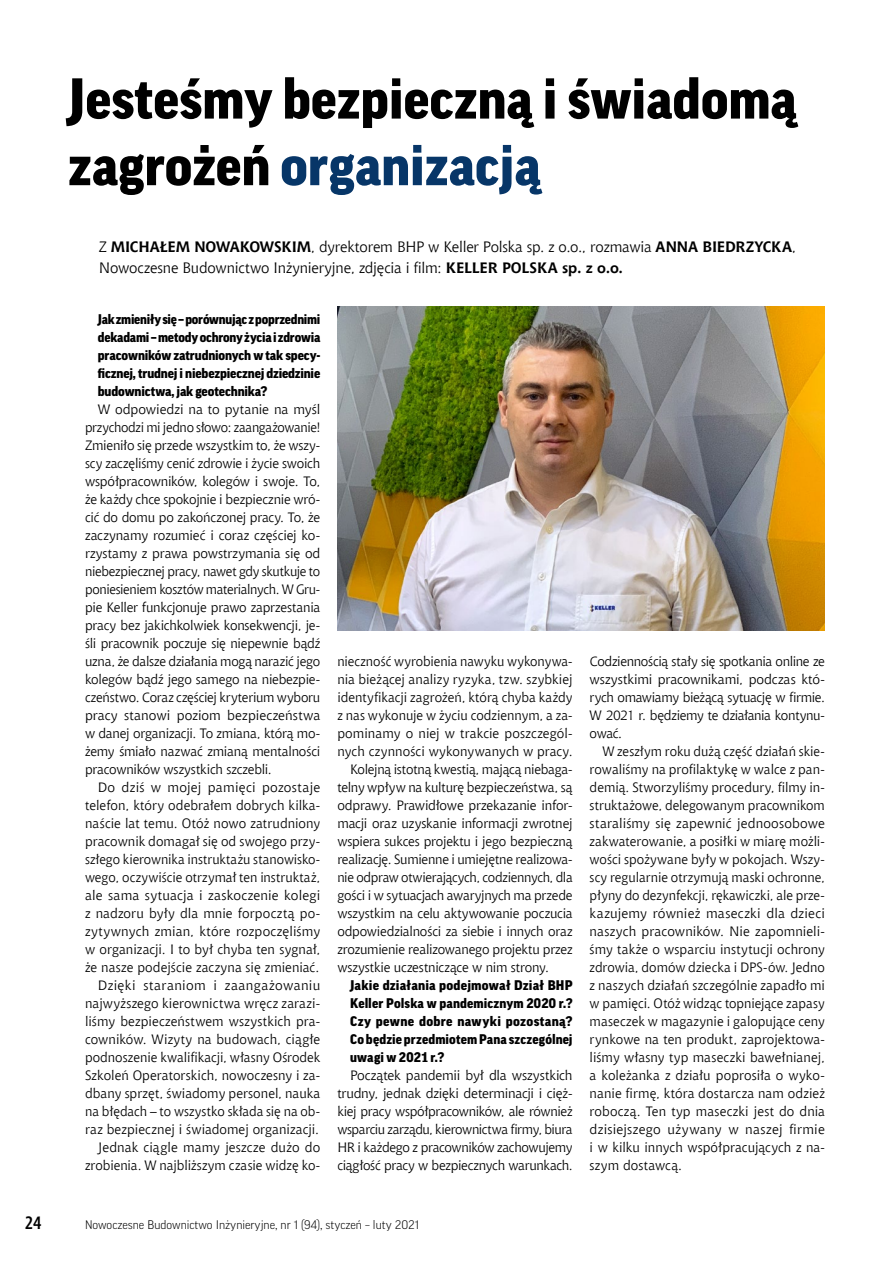
<style>
.page{position:relative;width:893px;height:1263px;background:#fff}
.page>*{position:absolute;margin:0;border:0;box-sizing:border-box;transform-origin:0 0}
.t1{font:900 55.5px/66.6px "Good Pro";color:#000}
.t2{font:700 18px "Aerton Cnd EFN";color:#000}
.t3{font:15px/21px "Chianti EU";letter-spacing:-.015em;color:#000}
.t4{font:13.5px/18px "Chianti EU";color:#000;text-align:justify}
.t5{font:900 13.5px/18px "Good Pro";color:#000;text-align:justify}
.t6{font:13.5px "Chianti EU";letter-spacing:-.02em;color:#000}
.t7{font:13.5px "Chianti EU";letter-spacing:-.025em;color:#000}
.t8{font:300 12px "Good Pro";color:#000}
.s1{color:#073668}
.s2{font-weight:700}
</style>
<div class="page">
<img style="left:337px;top:306px;width:488px;height:324px">
<h2 class="t2" style="left:25px;top:1212px;width:18px">24</h2>
<h1 class="t1" style="left:68px;top:65px;width:730px">Jesteśmy bezpieczną i świadomą zagrożeń <span class="s1">organizacją</span></h1>
<p class="t3" style="left:99px;top:236px;width:699px">Z <span class="s2">MICHAŁEM NOWAKOWSKIM</span>, dyrektorem BHP w Keller Polska sp. z o.o., rozmawia <span class="s2">ANNA BIEDRZYCKA</span>,<br>Nowoczesne Budownictwo Inżynieryjne, zdjęcia i film: <span class="s2">KELLER POLSKA sp. z o.o.</span></p>
<p class="t5" style="left:98px;top:310px;width:224px">Jak zmieniły się – porównując z poprzednimi dekadami – metody ochrony życia i zdrowia pracowników zatrudnionych w tak specy&shy;ficznej, trudnej i niebezpiecznej dziedzinie budownictwa, jak geotechnika?</p>
<p class="t4" style="left:85px;top:400px;width:237px;text-indent:13px">W odpowiedzi na to pytanie na myśl przychodzi mi jedno słowo: zaangażowanie!<br>Zmieniło się przede wszystkim to, że wszy&shy;scy zaczęliśmy cenić zdrowie i życie swoich współpracowników, kolegów i swoje. To, że każdy chce spokojnie i bezpiecznie wró&shy;cić do domu po zakończonej pracy. To, że zaczynamy rozumieć i coraz częściej ko&shy;rzystamy z prawa powstrzymania się od niebezpiecznej pracy, nawet gdy skutkuje to poniesieniem kosztów materialnych. W Gru&shy;pie Keller funkcjonuje prawo zaprzestania pracy bez jakichkolwiek konsekwencji, je&shy;śli pracownik poczuje się niepewnie bądź uzna, że dalsze działania mogą narazić jego kolegów bądź jego samego na niebezpie&shy;czeństwo. Coraz częściej kryterium wyboru pracy stanowi poziom bezpieczeństwa w danej organizacji. To zmiana, którą mo&shy;żemy śmiało nazwać zmianą mentalności pracowników wszystkich szczebli.</p>
<p class="t4" style="left:85px;top:778px;width:237px;text-align:right">Do dziś w mojej pamięci pozostaje telefon, który odebrałem dobrych kilka&shy;naście lat temu. Otóż nowo zatrudniony pracownik domagał się od swojego przy&shy;szłego kierownika instruktażu stanowisko&shy;wego, oczywiście otrzymał ten instruktaż, ale sama sytuacja i zaskoczenie kolegi z nadzoru były dla mnie forpocztą po&shy;zytywnych zmian, które rozpoczęliśmy w organizacji. I to był chyba ten sygnał, że nasze podejście zaczyna się zmieniać.<br>Dzięki staraniom i zaangażowaniu najwyższego kierownictwa wręcz zarazi&shy;liśmy bezpieczeństwem wszystkich pra&shy;cowników. Wizyty na budowach, ciągłe podnoszenie kwalifikacji, własny Ośrodek Szkoleń Operatorskich, nowoczesny i za&shy;dbany sprzęt, świadomy personel, nauka na błędach – to wszystko składa się na ob&shy;raz bezpiecznej i świadomej organizacji.<br>Jednak ciągle mamy jeszcze dużo do zrobienia. W najbliższym czasie widzę ko-</p>
<p class="t4" style="left:337px;top:652px;width:237px">nieczność wyrobienia nawyku wykonywa-</p>
<p class="t4" style="left:337px;top:670px;width:237px">nia bieżącej analizy ryzyka, tzw. szybkiej</p>
<p class="t4" style="left:337px;top:688px;width:237px">identyfikacji zagrożeń, którą chyba każdy</p>
<p class="t4" style="left:337px;top:706px;width:237px">z nas wykonuje w życiu codziennym, a za-</p>
<p class="t4" style="left:337px;top:724px;width:237px">pominamy o niej w trakcie poszczegól-</p>
<p class="t4" style="left:337px;top:742px;width:237px">nych czynności wykonywanych w pracy.</p>
<p class="t6" style="left:350px;top:761px;width:224px">Kolejną istotną kwestią, mającą niebaga-</p>
<p class="t4" style="left:337px;top:778px;width:237px">telny wpływ na kulturę bezpieczeństwa, są</p>
<p class="t4" style="left:337px;top:796px;width:237px">odprawy. Prawidłowe przekazanie infor-</p>
<p class="t4" style="left:337px;top:814px;width:237px">macji oraz uzyskanie informacji zwrotnej</p>
<p class="t4" style="left:337px;top:832px;width:237px">wspiera sukces projektu i jego bezpieczną</p>
<p class="t6" style="left:337px;top:851px;width:237px">realizację. Sumienne i umiejętne realizowa-</p>
<p class="t7" style="left:337px;top:869px;width:237px">nie odpraw otwierających, codziennych, dla</p>
<p class="t4" style="left:337px;top:886px;width:237px">gości i w sytuacjach awaryjnych ma przede</p>
<p class="t4" style="left:337px;top:904px;width:237px">wszystkim na celu aktywowanie poczucia</p>
<p class="t4" style="left:337px;top:922px;width:237px">odpowiedzialności za siebie i innych oraz</p>
<p class="t4" style="left:337px;top:940px;width:237px">zrozumienie realizowanego projektu przez</p>
<p class="t4" style="left:337px;top:958px;width:213px">wszystkie uczestniczące w nim strony.</p>
<p class="t5" style="left:350px;top:976px;width:224px">Jakie działania podejmował Dział BHP Keller Polska w pandemicznym 2020 r.?<br>Czy pewne dobre nawyki pozostaną?<br>Co będzie przedmiotem Pana szczególnej uwagi w 2021 r.?</p>
<p class="t4" style="left:337px;top:1066px;width:237px;text-indent:13px">Początek pandemii był dla wszystkich trudny, jednak dzięki determinacji i cięż&shy;kiej pracy współpracowników, ale również wsparciu zarządu, kierownictwa firmy, biura HR i każdego z pracowników zachowujemy ciągłość pracy w bezpiecznych warunkach.</p>
<p class="t4" style="left:590px;top:652px;width:237px">Codziennością stały się spotkania online ze wszystkimi pracownikami, podczas któ&shy;rych omawiamy bieżącą sytuację w firmie.<br>W 2021 r. będziemy te działania kontynu&shy;ować.</p>
<p class="t4" style="left:590px;top:742px;width:237px;text-indent:13px">W zeszłym roku dużą część działań skie&shy;rowaliśmy na profilaktykę w walce z pan&shy;demią. Stworzyliśmy procedury, filmy in&shy;struktażowe, delegowanym pracownikom staraliśmy się zapewnić jednoosobowe zakwaterowanie, a posiłki w miarę możli&shy;wości spożywane były w pokojach. Wszy&shy;scy regularnie otrzymują maski ochronne, płyny do dezynfekcji, rękawiczki, ale prze&shy;kazujemy również maseczki dla dzieci naszych pracowników. Nie zapomnieli&shy;śmy także o wsparciu instytucji ochrony zdrowia, domów dziecka i DPS-ów. Jedno z naszych działań szczególnie zapadło mi w pamięci. Otóż widząc topniejące zapasy maseczek w magazynie i galopujące ceny rynkowe na ten produkt, zaprojektowa&shy;liśmy własny typ maseczki bawełnianej, a koleżanka z działu poprosiła o wyko&shy;nanie firmę, która dostarcza nam odzież roboczą. Ten typ maseczki jest do dnia dzisiejszego używany w naszej firmie i w kilku innych współpracujących z na&shy;szym dostawcą.</p>
<p class="t8" style="left:85px;top:1218px;width:336px">Nowoczesne Budownictwo Inżynieryjne, nr 1 (94), styczeń – luty 2021</p>
</div>
